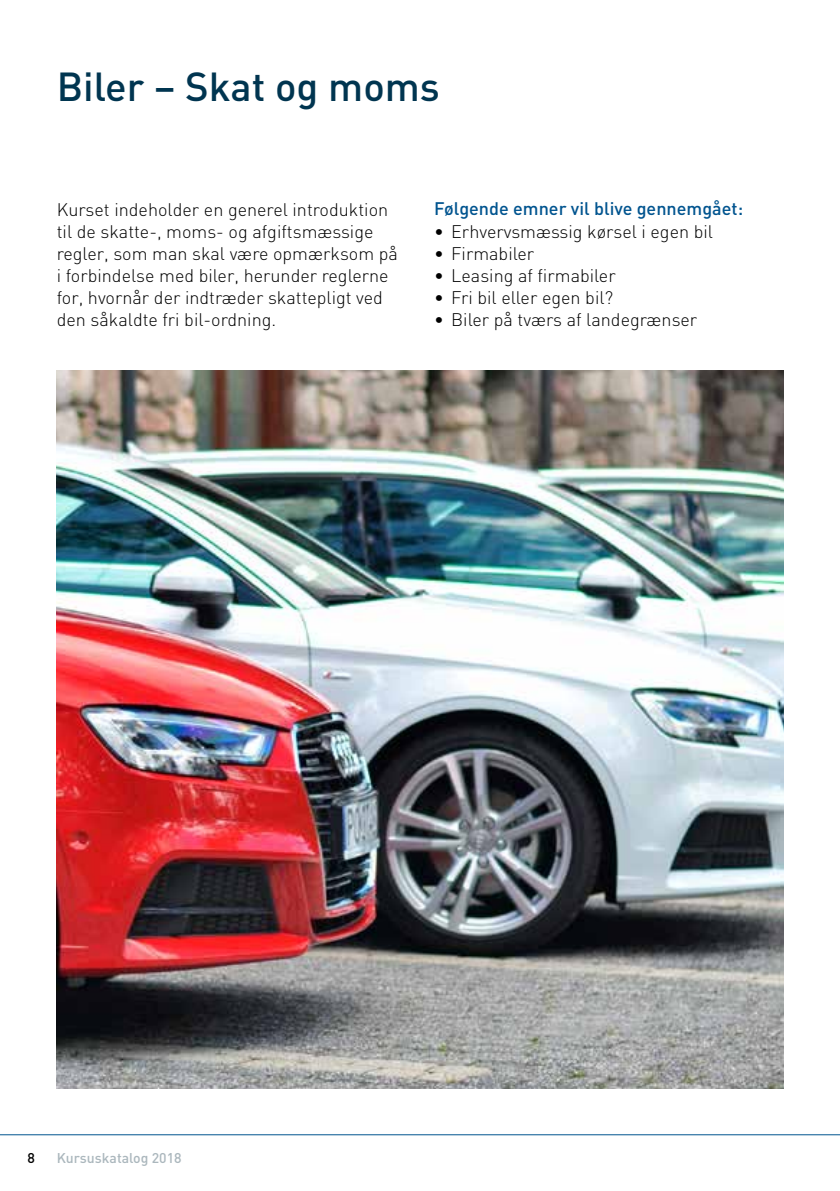
<style>
.page{position:relative;width:840px;height:1191px;background:#fff}
.page>*{position:absolute;margin:0;border:0;box-sizing:border-box;transform-origin:0 0}
.t1{font:500 40px "DIN";color:#003550}
.t2{font:300 18px/22px "DIN";color:#000}
.t3{font:500 18px "DIN";color:#00548f}
.t4{font:500 14px "DIN";color:#abb7bd}
.t5{font:500 14px "DIN";color:#000}
</style>
<div class="page">
<img style="left:57px;top:370px;width:725px;height:719px">
<hr style="left:0;top:1134px;width:839px;height:1px;background:#00548f">
<h1 class="t1" style="left:57px;top:61px;width:384px">Biler – Skat og moms</h1>
<p class="t2" style="left:57px;top:198px;width:342px">Kurset indeholder en generel introduktion til de skatte-, moms- og afgiftsmæssige regler, som man skal være opmærksom på i forbindelse med biler, herunder reglerne for, hvornår der indtræder skattepligt ved den såkaldte fri bil-ordning.</p>
<p class="t3" style="left:434px;top:197px;width:310px">Følgende emner vil blive gennemgået:</p>
<p class="t2" style="left:434px;top:220px;width:280px">• Erhvervsmæssig kørsel i egen bil</p>
<p class="t2" style="left:434px;top:242px;width:102px">• Firmabiler</p>
<p class="t2" style="left:434px;top:264px;width:183px">• Leasing af firmabiler</p>
<p class="t2" style="left:434px;top:286px;width:181px">• Fri bil eller egen bil?</p>
<p class="t2" style="left:434px;top:308px;width:264px">• Biler på tværs af landegrænser</p>
<p class="t5" style="left:27px;top:1148px;width:9px">8</p>
<p class="t4" style="left:57px;top:1148px;width:126px">Kursuskatalog 2018</p>
</div>
